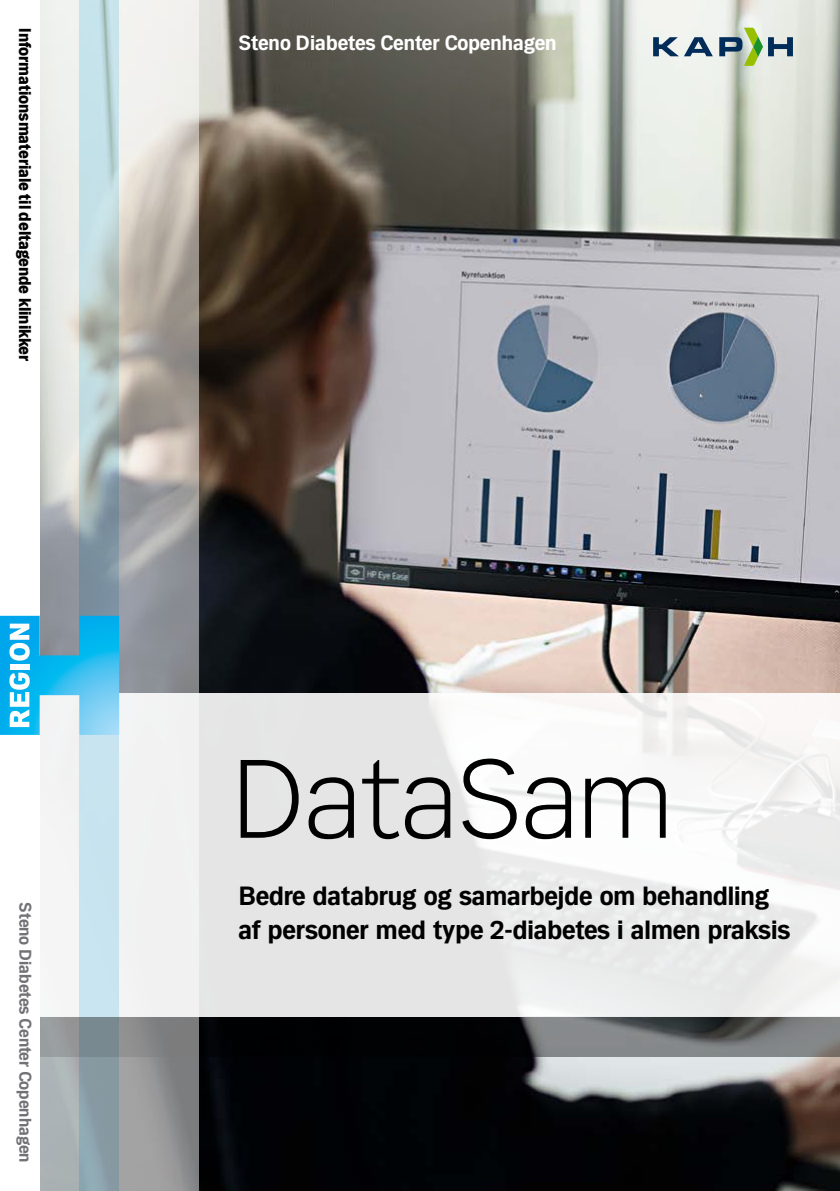
<style>
.page{position:relative;width:840px;height:1191px;background:#fff}
.page>*{position:absolute;margin:0;border:0;box-sizing:border-box;transform-origin:0 0}
.Forside_Overskrift{font:300 118px "Mari";color:#000}
.Noter_billedtekst_Pr{font:700 28px "Mari";letter-spacing:-.005em;color:#000}
.Forside_Hospital_af{font:700 22px "Mari";color:#fff}
.Forside_Emne_dato{font:800 18px "Mari";color:#000}
.Ryg_Hospital{font:700 18px "Mari";color:#727176}
</style>
<div class="page">
<img style="left:198px;top:0;width:641px;height:1191px">
<svg style="left:198px;top:1016px;width:641px;height:40px;background:#3b3d3f"></svg>
<svg style="left:198px;top:693px;width:641px;height:323px;fill:#e8e8e9"></svg>
<svg style="left:40px;top:0;width:158px;height:1191px"></svg>
<svg style="left:79px;top:0;width:40px;height:1191px;background:#afc7ce"></svg>
<svg style="left:0;top:616px;width:119px;height:119px"></svg>
<svg style="left:652px;top:37px;width:60px;height:19px"></svg>
<svg style="left:719px;top:28px;width:73px;height:38px;background:#a3b7a6"></svg>
<p class="Forside_Emne_dato" style="left:37px;top:28px;width:334px;rotate:90deg">Informationsmateriale til deltagende klinikker</p>
<p class="Ryg_Hospital" style="left:36px;top:902px;width:262px;rotate:90deg">Steno Diabetes Center Copenhagen</p>
<p class="Forside_Hospital_af" style="left:238px;top:30px;width:319px">Steno Diabetes Center Copenhagen</p>
<p class="Forside_Overskrift" style="left:232px;top:727px;width:441px">DataSam</p>
<p class="Noter_billedtekst_Pr" style="left:238px;top:879px;width:532px">Bedre databrug og samarbejde om behandling</p>
<p class="Noter_billedtekst_Pr" style="left:238px;top:913px;width:553px">af personer med type 2-diabetes i almen praksis</p>
</div>
